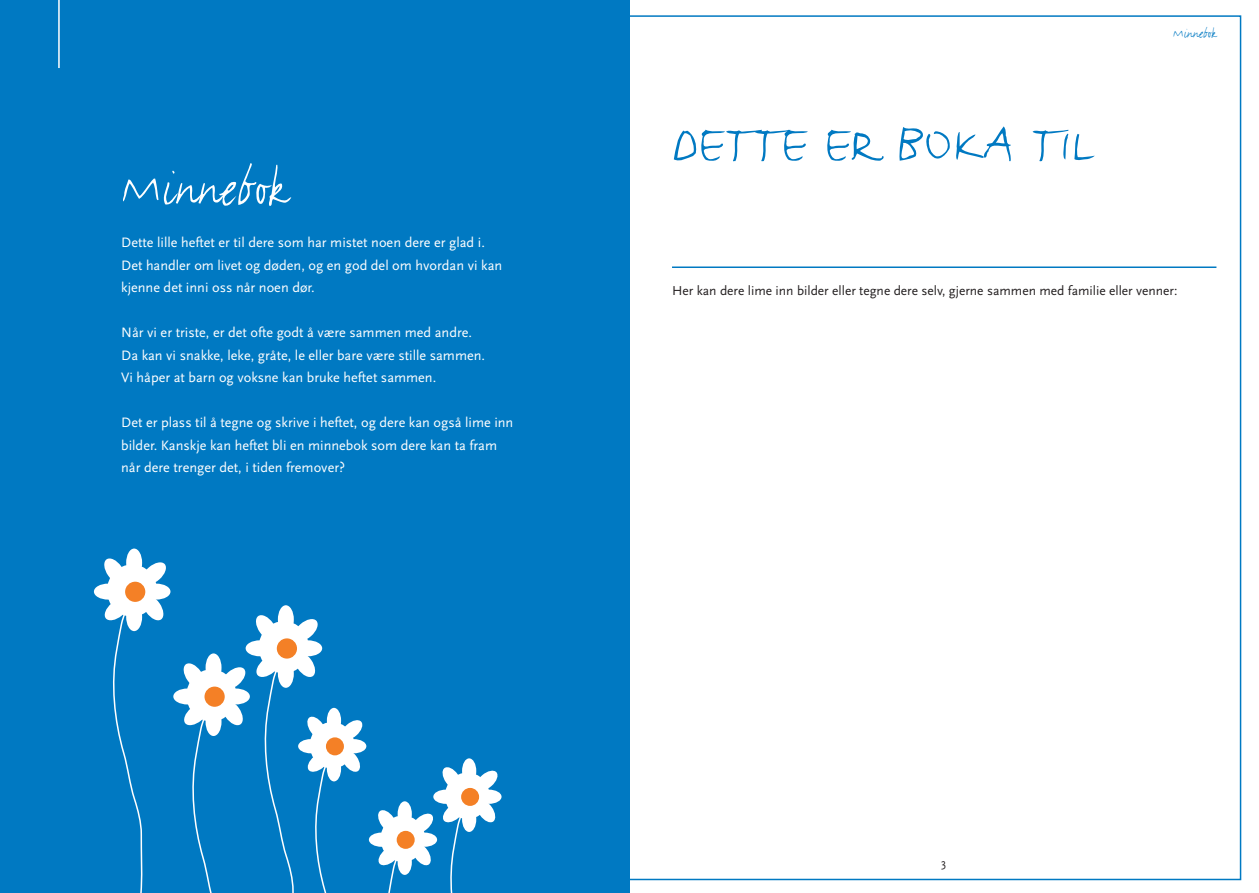
<style>
.page{position:relative;width:1259px;height:893px;background:#fff}
.page>*{position:absolute;margin:0;border:0;box-sizing:border-box;transform-origin:0 0}
.t1{font:61.5px "FF Justlefthand";color:#0079c2}
.t2{font:54px "FF Justlefthand";color:#fff}
.t3{font:14.25px/22.5px "Scala Sans";color:#fff}
.t4{font:14.1px "FF Justlefthand";color:#0079c2}
.t5{font:13.5px "Scala Sans";color:#231f20}
.t6{font:12px "Scala Sans";color:#231f20}
</style>
<div class="page">
<div style="left:0;top:0;width:629px;height:893px;background:#0079c2"></div>
<div style="left:107px;top:564px;width:50px;height:53px;background:#fff;border-radius:50%"></div>
<div style="left:126px;top:549px;width:16px;height:28px;background:#fff;border-radius:50%"></div>
<div style="left:142px;top:584px;width:28px;height:16px;background:#fff;border-radius:50%"></div>
<div style="left:94px;top:584px;width:28px;height:16px;background:#fff;border-radius:50%"></div>
<svg style="left:140px;top:561px;width:26px;height:25px"></svg>
<svg style="left:103px;top:595px;width:62px;height:298px"></svg>
<svg style="left:103px;top:558px;width:23px;height:27px"></svg>
<div style="left:125px;top:582px;width:20px;height:20px;background:#f48026;border-radius:50%"></div>
<div style="left:186px;top:669px;width:50px;height:52px;background:#fff;border-radius:50%"></div>
<div style="left:206px;top:653px;width:15px;height:29px;background:#fff;border-radius:50%"></div>
<div style="left:221px;top:688px;width:29px;height:16px;background:#fff;border-radius:50%"></div>
<div style="left:173px;top:688px;width:29px;height:16px;background:#fff;border-radius:50%"></div>
<svg style="left:220px;top:666px;width:26px;height:25px"></svg>
<svg style="left:182px;top:702px;width:62px;height:191px"></svg>
<svg style="left:182px;top:663px;width:24px;height:27px"></svg>
<div style="left:204px;top:687px;width:21px;height:20px;background:#f48026;border-radius:50%"></div>
<div style="left:259px;top:621px;width:50px;height:52px;background:#fff;border-radius:50%"></div>
<div style="left:278px;top:605px;width:16px;height:29px;background:#fff;border-radius:50%"></div>
<div style="left:294px;top:640px;width:28px;height:16px;background:#fff;border-radius:50%"></div>
<div style="left:246px;top:640px;width:28px;height:16px;background:#fff;border-radius:50%"></div>
<svg style="left:293px;top:617px;width:26px;height:26px"></svg>
<svg style="left:255px;top:615px;width:23px;height:26px"></svg>
<div style="left:277px;top:638px;width:20px;height:21px;background:#f48026;border-radius:50%"></div>
<hr style="left:58px;top:0;width:2px;height:68px;background:#fff">
<div style="left:341px;top:739px;width:25px;height:14px;background:#fff;border-radius:50%"></div>
<svg style="left:255px;top:650px;width:109px;height:243px"></svg>
<div style="left:326px;top:737px;width:18px;height:18px;background:#f48026;border-radius:50%"></div>
<div style="left:380px;top:815px;width:45px;height:47px;background:#fff;border-radius:50%"></div>
<div style="left:398px;top:801px;width:14px;height:26px;background:#fff;border-radius:50%"></div>
<div style="left:412px;top:833px;width:25px;height:14px;background:#fff;border-radius:50%"></div>
<div style="left:369px;top:833px;width:25px;height:14px;background:#fff;border-radius:50%"></div>
<svg style="left:411px;top:812px;width:23px;height:23px"></svg>
<svg style="left:377px;top:841px;width:55px;height:52px"></svg>
<svg style="left:377px;top:810px;width:21px;height:24px"></svg>
<div style="left:397px;top:831px;width:18px;height:18px;background:#f48026;border-radius:50%"></div>
<div style="left:445px;top:773px;width:44px;height:46px;background:#fff;border-radius:50%"></div>
<div style="left:462px;top:758px;width:14px;height:26px;background:#fff;border-radius:50%"></div>
<div style="left:476px;top:790px;width:25px;height:14px;background:#fff;border-radius:50%"></div>
<div style="left:433px;top:790px;width:25px;height:14px;background:#fff;border-radius:50%"></div>
<svg style="left:475px;top:769px;width:23px;height:23px"></svg>
<svg style="left:441px;top:800px;width:55px;height:93px"></svg>
<svg style="left:441px;top:767px;width:21px;height:24px"></svg>
<div style="left:461px;top:788px;width:18px;height:18px;background:#f48026;border-radius:50%"></div>
<hr style="left:672px;top:266px;width:544px;height:2px;background:#0079c2">
<h2 class="t2" style="left:121px;top:154px;width:167px">Minnebok</h2>
<p class="t3" style="left:121px;top:232px;width:382px">Dette lille heftet er til dere som har mistet noen dere er glad i.<br>Det handler om livet og døden, og en god del om hvordan vi kan kjenne det inni oss når noen dør.</p>
<p class="t3" style="left:121px;top:322px;width:365px">Når vi er triste, er det ofte godt å være sammen med andre.<br>Da kan vi snakke, leke, gråte, le eller bare være stille sammen.<br>Vi håper at barn og voksne kan bruke heftet sammen.</p>
<p class="t3" style="left:121px;top:412px;width:394px">Det er plass til å tegne og skrive i heftet, og dere kan også lime inn bilder. Kanskje kan heftet bli en minnebok som dere kan ta fram når dere trenger det, i tiden fremover?</p>
<h1 class="t1" style="left:672px;top:106px;width:422px">DETTE ER BOKA TIL</h1>
<p class="t4" style="left:1173px;top:25px;width:45px">Minnebok</p>
<p class="t5" style="left:672px;top:283px;width:507px">Her kan dere lime inn bilder eller tegne dere selv, gjerne sammen med familie eller venner:</p>
<p class="t6" style="left:941px;top:856px;width:7px">3</p>
</div>
